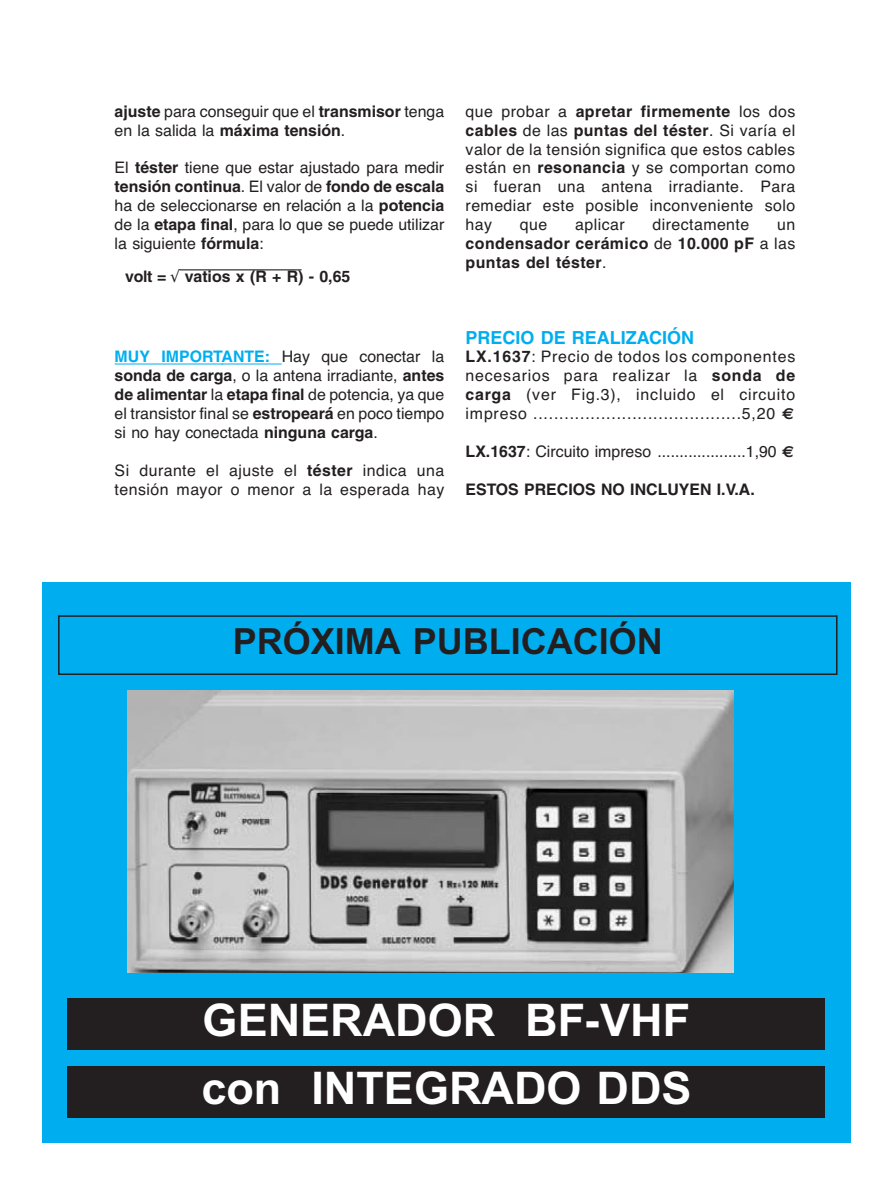
<style>
.page{position:relative;width:893px;height:1191px;background:#fff}
.page>*{position:absolute;margin:0;border:0;box-sizing:border-box;transform-origin:0 0}
.t1{font:700 45px/68.2px "M Arial";color:#fff}
.t2{font:700 36px "M Arial";color:#231f20}
.t3{font:700 18px "Helvetica";color:#00aeef}
.t4{font:15.9px/18.9px "Helvetica";letter-spacing:.025em;color:#231f20;text-align:justify}
.t5{font:15.9px/18.9px "Helvetica";color:#231f20}
.t6{font:700 15.9px "Helvetica";color:#231f20}
.t7{font:700 15.9px/18.9px "Helvetica";letter-spacing:.025em;color:#231f20;text-align:justify}
.s1{font-weight:700}
.s2{font-weight:700;color:#00aeef}
.s3{font-weight:400}
.s4{font-family:"Euro Sans";font-weight:700}
</style>
<div class="page">
<hr style="left:179px;top:269px;width:122px;height:1px;background:#231f20">
<hr style="left:115px;top:364px;width:99px;height:1px;background:#00aeef">
<hr style="left:221px;top:364px;width:61px;height:1px;background:#00aeef">
<div style="left:42px;top:583px;width:808px;height:560px;background:#00aeef"></div>
<div style="left:58px;top:615px;width:779px;height:60px;border:2px solid #231f20"></div>
<img style="left:127px;top:691px;width:606px;height:282px">
<div style="left:68px;top:999px;width:757px;height:51px;background:#231f20"></div>
<div style="left:68px;top:1067px;width:757px;height:51px;background:#231f20"></div>
<p class="t5" style="left:115px;top:103px;width:331px"><span class="s1">ajuste</span> para conseguir que el <span class="s1">transmisor</span> tenga en la salida la <span class="s1">máxima tensión</span>.</p>
<p class="t4" style="left:115px;top:160px;width:331px">El <span class="s1">téster</span> tiene que estar ajustado para medir <span class="s1">tensión continua</span>. El valor de <span class="s1">fondo de escala </span>ha de seleccionarse en relación a la <span class="s1">potencia </span>de la <span class="s1">etapa final</span>, para lo que se puede utilizar la siguiente <span class="s1">fórmula</span>:</p>
<p class="t6" style="left:125px;top:271px;width:227px">volt = √ vatios x (R + R) - 0,65</p>
<p class="t4" style="left:115px;top:349px;width:331px"><span class="s2">MUY IMPORTANTE:</span> Hay que conectar la <span class="s1">sonda de carga</span>, o la antena irradiante, <span class="s1">antes de alimentar</span> la <span class="s1">etapa final</span> de potencia, ya que el transistor final se <span class="s1">estropeará</span> en poco tiempo si no hay conectada <span class="s1">ninguna carga</span>.</p>
<p class="t4" style="left:115px;top:462px;width:331px">Si durante el ajuste el <span class="s1">téster</span> indica una tensión mayor o menor a la esperada hay</p>
<p class="t4" style="left:465px;top:103px;width:331px">que probar a <span class="s1">apretar firmemente</span> los dos <span class="s1">cables</span> de las <span class="s1">puntas del téster</span>. Si varía el valor de la tensión significa que estos cables están en <span class="s1">resonancia</span> y se comportan como si fueran una antena irradiante. Para remediar este posible inconveniente solo hay</p>
<p class="t4" style="left:520px;top:217px;width:29px">que</p>
<p class="t4" style="left:575px;top:217px;width:51px">aplicar</p>
<p class="t4" style="left:652px;top:217px;width:98px">directamente</p>
<p class="t7" style="left:465px;top:217px;width:331px;text-indent:311px"><span class="s3">un </span>condensador cerámico <span class="s3">de</span> 10.000 pF <span class="s3">a las </span>puntas del téster<span class="s3">.</span></p>
<p class="t3" style="left:465px;top:331px;width:230px">PRECIO DE REALIZACIÓN</p>
<p class="t4" style="left:465px;top:349px;width:331px"><span class="s1">LX.1637</span>: Precio de todos los componentes necesarios para realizar la <span class="s1">sonda de carga</span> (ver Fig.3), incluido el circuito impreso ........................................5,20 <span class="s4">€</span></p>
<p class="t5" style="left:465px;top:443px;width:330px"><span class="s1">LX.1637</span>: Circuito impreso ....................1,90 <span class="s4">€</span></p>
<p class="t6" style="left:465px;top:483px;width:290px">ESTOS PRECIOS NO INCLUYEN I.V.A.</p>
<h2 class="t2" style="left:233px;top:629px;width:431px">PRÓXIMA PUBLICACIÓN</h2>
<h1 class="t1" style="left:201px;top:989px;width:491px">GENERADOR BF-VHF con INTEGRADO DDS</h1>
</div>
